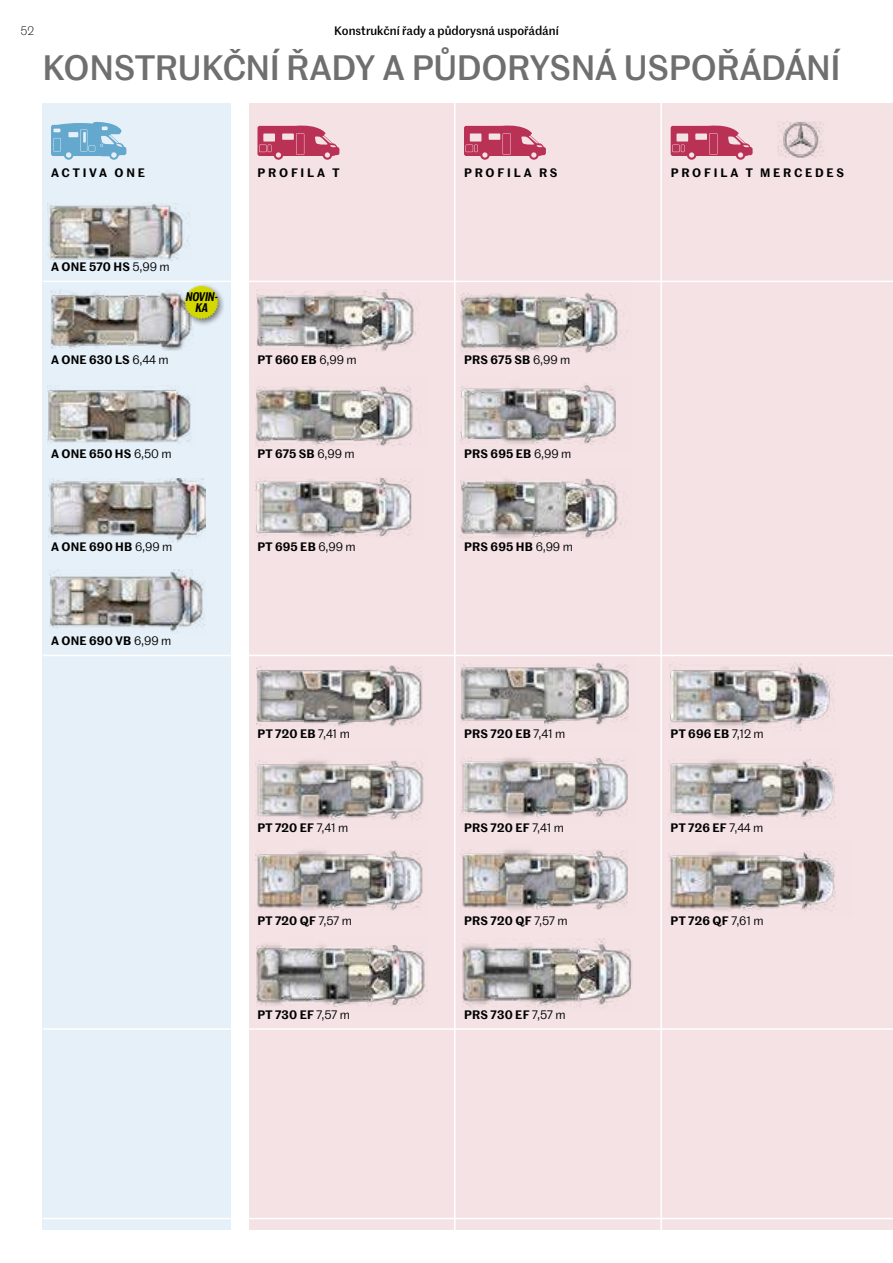
<style>
.page{position:relative;width:893px;height:1263px;background:#fff}
.page>*{position:absolute;margin:0;border:0;box-sizing:border-box;transform-origin:0 0}
.t1{font:500 34.5px "Marr Sans";letter-spacing:-.015em;color:#706f6f}
.t2{font:italic 600 12.3px/11.6px "Marr Sans Cond";letter-spacing:-.005em;color:#000;text-align:center}
.t3{font:600 12px "Marr Sans";letter-spacing:.015em;color:#000}
.t4{font:500 12px "Marr Sans";color:#000}
.t5{font:600 12px "Marr Sans";letter-spacing:.23em;color:#000}
.t6{font:600 12px "Marr Sans";letter-spacing:.225em;color:#000}
.t7{font:600 12px "Marr Sans";letter-spacing:.235em;color:#000}
.t8{font:300 12px "Marr Sans";color:#000}
.s1{font-weight:400}
</style>
<div class="page">
<div style="left:43px;top:103px;width:188px;height:1126px;background:#e6f0f8"></div>
<div style="left:249px;top:103px;width:644px;height:1126px;background:#f4e2e4"></div>
<svg style="left:51px;top:122px;width:75px;height:38px"></svg>
<img style="left:778px;top:121px;width:46px;height:37px">
<svg style="left:257px;top:125px;width:82px;height:35px"></svg>
<svg style="left:464px;top:125px;width:82px;height:35px"></svg>
<svg style="left:671px;top:125px;width:82px;height:35px"></svg>
<img style="left:668px;top:851px;width:168px;height:60px">
<img style="left:669px;top:759px;width:167px;height:60px">
<img style="left:669px;top:663px;width:166px;height:68px">
<img style="left:47px;top:202px;width:142px;height:59px">
<img style="left:48px;top:385px;width:143px;height:58px">
<img style="left:50px;top:569px;width:155px;height:63px">
<img style="left:49px;top:478px;width:156px;height:64px">
<img style="left:50px;top:290px;width:143px;height:61px">
<img style="left:256px;top:665px;width:166px;height:61px">
<img style="left:256px;top:477px;width:156px;height:60px">
<img style="left:257px;top:290px;width:159px;height:61px">
<img style="left:255px;top:386px;width:158px;height:60px">
<img style="left:255px;top:760px;width:169px;height:60px">
<img style="left:255px;top:850px;width:168px;height:61px">
<img style="left:256px;top:944px;width:170px;height:63px">
<img style="left:461px;top:662px;width:168px;height:63px">
<img style="left:460px;top:385px;width:156px;height:60px">
<img style="left:460px;top:478px;width:161px;height:61px">
<img style="left:460px;top:757px;width:168px;height:61px">
<img style="left:462px;top:850px;width:166px;height:60px">
<img style="left:460px;top:292px;width:158px;height:61px">
<img style="left:462px;top:939px;width:170px;height:69px">
<hr style="left:454px;top:103px;width:1px;height:1133px;background:#fff">
<hr style="left:660px;top:103px;width:2px;height:1133px;background:#fff">
<div style="left:182px;top:283px;width:45px;height:45px;background:#000;opacity:.5"></div>
<svg style="left:184px;top:285px;width:35px;height:34px"></svg>
<hr style="left:43px;top:281px;width:850px;height:1px;background:#fff">
<hr style="left:43px;top:1218px;width:850px;height:1px;background:#fff">
<hr style="left:43px;top:655px;width:850px;height:1px;background:#fff">
<hr style="left:43px;top:1028px;width:850px;height:2px;background:#fff">
<p class="t8" style="left:21px;top:23px;width:15px">52</p>
<p class="t4" style="left:334px;top:22px;width:226px">Konstrukční řady a půdorysná uspořádání</p>
<h1 class="t1" style="left:43px;top:42px;width:800px">KONSTRUKČNÍ ŘADY A PŮDORYSNÁ USPOŘÁDÁNÍ</h1>
<p class="t7" style="left:51px;top:164px;width:95px">ACTIVA ONE</p>
<p class="t5" style="left:258px;top:164px;width:84px">PROFILA T</p>
<p class="t5" style="left:464px;top:164px;width:95px">PROFILA RS</p>
<p class="t6" style="left:671px;top:164px;width:175px">PROFILA T MERCEDES</p>
<p class="t3" style="left:51px;top:258px;width:120px">A ONE 570 HS <span class="s1">5,99 m</span></p>
<p class="t2" style="left:186px;top:290px;width:34px">NOVIN-<br>KA</p>
<p class="t3" style="left:51px;top:351px;width:119px">A ONE 630 LS <span class="s1">6,44 m</span></p>
<p class="t3" style="left:51px;top:444px;width:122px">A ONE 650 HS <span class="s1">6,50 m</span></p>
<p class="t3" style="left:51px;top:538px;width:123px">A ONE 690 HB <span class="s1">6,99 m</span></p>
<p class="t3" style="left:51px;top:631px;width:122px">A ONE 690 VB <span class="s1">6,99 m</span></p>
<p class="t3" style="left:257px;top:351px;width:101px">PT 660 EB <span class="s1">6,99 m</span></p>
<p class="t3" style="left:257px;top:444px;width:99px">PT 675 SB <span class="s1">6,99 m</span></p>
<p class="t3" style="left:257px;top:538px;width:100px">PT 695 EB <span class="s1">6,99 m</span></p>
<p class="t3" style="left:258px;top:725px;width:94px">PT 720 EB <span class="s1">7,41 m</span></p>
<p class="t3" style="left:257px;top:818px;width:93px">PT 720 EF <span class="s1">7,41 m</span></p>
<p class="t3" style="left:257px;top:912px;width:96px">PT 720 QF <span class="s1">7,57 m</span></p>
<p class="t3" style="left:257px;top:1005px;width:94px">PT 730 EF <span class="s1">7,57 m</span></p>
<p class="t3" style="left:464px;top:351px;width:108px">PRS 675 SB <span class="s1">6,99 m</span></p>
<p class="t3" style="left:464px;top:444px;width:109px">PRS 695 EB <span class="s1">6,99 m</span></p>
<p class="t3" style="left:464px;top:538px;width:110px">PRS 695 HB <span class="s1">6,99 m</span></p>
<p class="t3" style="left:464px;top:725px;width:103px">PRS 720 EB <span class="s1">7,41 m</span></p>
<p class="t3" style="left:671px;top:725px;width:95px">PT 696 EB <span class="s1">7,12 m</span></p>
<p class="t3" style="left:464px;top:818px;width:101px">PRS 720 EF <span class="s1">7,41 m</span></p>
<p class="t3" style="left:671px;top:818px;width:94px">PT 726 EF <span class="s1">7,44 m</span></p>
<p class="t3" style="left:464px;top:912px;width:105px">PRS 720 QF <span class="s1">7,57 m</span></p>
<p class="t3" style="left:671px;top:912px;width:95px">PT 726 QF <span class="s1">7,61 m</span></p>
<p class="t3" style="left:464px;top:1005px;width:103px">PRS 730 EF <span class="s1">7,57 m</span></p>
</div>
